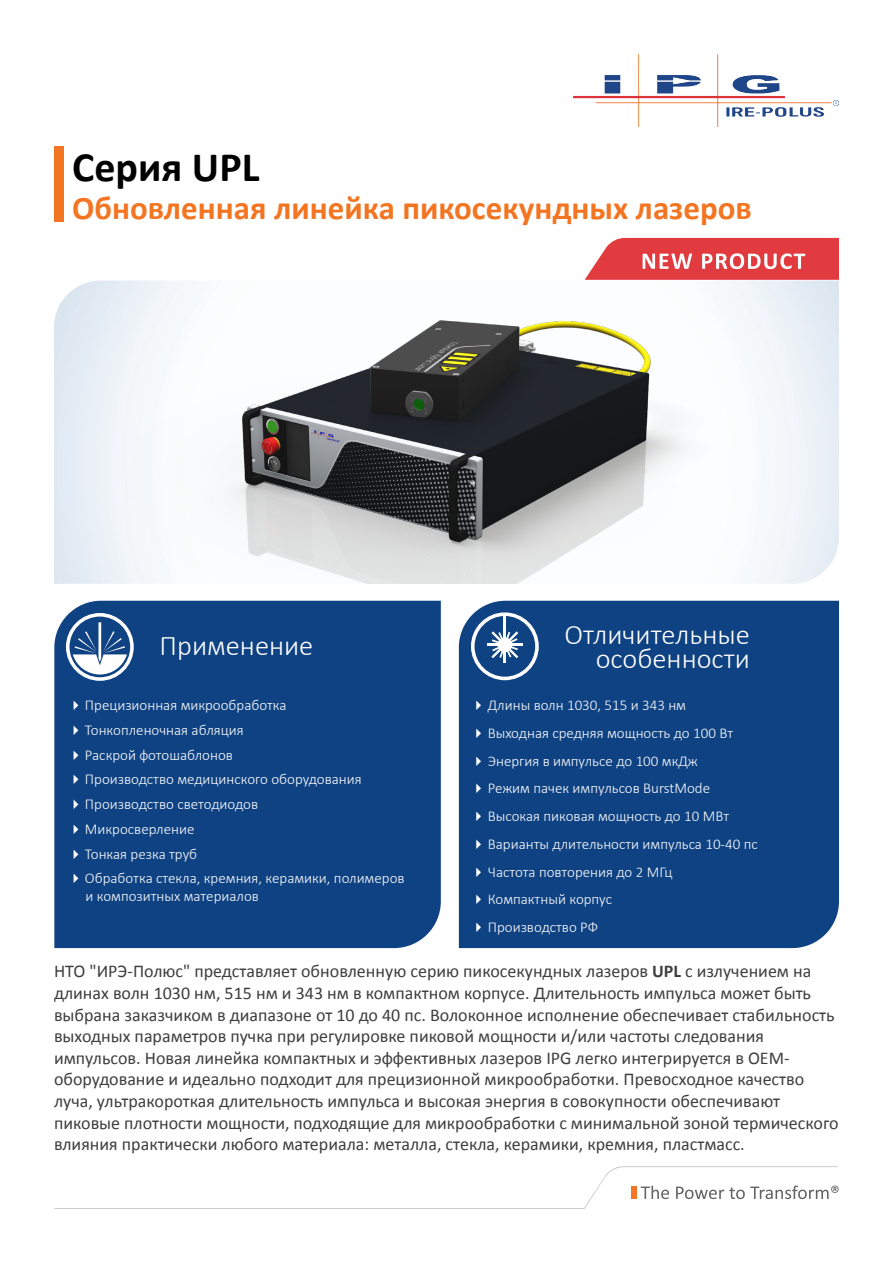
<style>
.page{position:relative;width:893px;height:1263px;background:#fff}
.page>*{position:absolute;margin:0;border:0;box-sizing:border-box;transform-origin:0 0}
.Heading{font:700 42px "Calibri";color:#000}
.t1{font:700 33px "Calibri";color:#f37522}
.t2{font:300 28.5px/24px "Calibri";color:#fff;text-align:right}
.Body_Text{font:18px/21.6px "Calibri";color:#3e3e3f}
.t3{font:300 15px/18px "Calibri";color:#fff}
.s1{font-weight:700}
</style>
<div class="page">
<svg style="left:54px;top:1166px;width:785px;height:43px"></svg>
<svg style="left:585px;top:238px;width:254px;height:42px;background:#e6595c"></svg>
<img style="left:573px;top:54px;width:266px;height:73px">
<div style="left:54px;top:147px;width:10px;height:75px;background:#f27521"></div>
<div style="left:54px;top:601px;width:387px;height:347px;background:#0f4282"></div>
<div style="left:459px;top:601px;width:380px;height:347px;background:#0f4282"></div>
<svg style="left:66px;top:613px;width:68px;height:68px"></svg>
<svg style="left:471px;top:612px;width:68px;height:68px"></svg>
<div style="left:497px;top:637px;width:15px;height:15px;background:#fff;border-radius:50%"></div>
<hr style="left:504px;top:614px;width:2px;height:31px;background:#fff">
<img style="left:125px;top:280px;width:648px;height:304px">
<svg style="left:74px;top:701px;width:4px;height:9px"></svg>
<svg style="left:74px;top:725px;width:4px;height:10px"></svg>
<svg style="left:74px;top:750px;width:4px;height:10px"></svg>
<svg style="left:74px;top:775px;width:4px;height:9px"></svg>
<svg style="left:74px;top:800px;width:4px;height:9px"></svg>
<svg style="left:74px;top:824px;width:4px;height:10px"></svg>
<svg style="left:74px;top:849px;width:4px;height:10px"></svg>
<svg style="left:74px;top:874px;width:4px;height:9px"></svg>
<svg style="left:477px;top:701px;width:4px;height:9px"></svg>
<svg style="left:477px;top:728px;width:4px;height:10px"></svg>
<svg style="left:477px;top:756px;width:4px;height:10px"></svg>
<svg style="left:477px;top:784px;width:4px;height:9px"></svg>
<svg style="left:477px;top:812px;width:4px;height:9px"></svg>
<svg style="left:477px;top:839px;width:4px;height:10px"></svg>
<svg style="left:477px;top:867px;width:4px;height:10px"></svg>
<svg style="left:477px;top:895px;width:4px;height:9px"></svg>
<svg style="left:477px;top:923px;width:4px;height:9px"></svg>
<p class="Heading" style="left:72px;top:140px;width:189px">Серия UPL</p>
<p class="t1" style="left:72px;top:186px;width:681px">Обновленная линейка пикосекундных лазеров</p>
<p class="t2" style="left:160px;top:634px;width:155px">Применение</p>
<p class="t3" style="left:85px;top:696px;width:203px">Прецизионная микрообработка</p>
<p class="t3" style="left:85px;top:721px;width:160px">Тонкопленочная абляция</p>
<p class="t3" style="left:85px;top:745px;width:149px">Раскрой фотошаблонов</p>
<p class="t3" style="left:85px;top:770px;width:278px">Производство медицинского оборудования</p>
<p class="t3" style="left:85px;top:795px;width:175px">Производство светодиодов</p>
<p class="t3" style="left:85px;top:820px;width:111px">Микросверление</p>
<p class="t3" style="left:85px;top:844px;width:114px">Тонкая резка труб</p>
<p class="t3" style="left:85px;top:869px;width:321px">Обработка стекла, кремния, керамики, полимеров и композитных материалов</p>
<p class="t2" style="left:564px;top:622px;width:187px">Отличительные особенности</p>
<p class="t3" style="left:488px;top:696px;width:200px">Длины волн 1030, 515 и 343 нм</p>
<p class="t3" style="left:488px;top:724px;width:247px">Выходная средняя мощность до 100 Вт</p>
<p class="t3" style="left:488px;top:751px;width:211px">Энергия в импульсе до 100 мкДж</p>
<p class="t3" style="left:488px;top:779px;width:224px">Режим пачек импульсов BurstMode</p>
<p class="t3" style="left:488px;top:807px;width:243px">Высокая пиковая мощность до 10 МВт</p>
<p class="t3" style="left:488px;top:835px;width:272px">Варианты длительности импульса 10-40 пс</p>
<p class="t3" style="left:488px;top:862px;width:186px">Частота повторения до 2 МГц</p>
<p class="t3" style="left:488px;top:890px;width:126px">Компактный корпус</p>
<p class="t3" style="left:488px;top:918px;width:112px">Производство РФ</p>
<p class="Body_Text" style="left:54px;top:961px;width:786px">НТО "ИРЭ-Полюс" представляет обновленную серию пикосекундных лазеров <span class="s1">UPL</span> с излучением на длинах волн 1030 нм, 515 нм и 343 нм в компактном корпусе. Длительность импульса может быть выбрана заказчиком в диапазоне от 10 до 40 пс. Волоконное исполнение обеспечивает стабильность выходных параметров пучка при регулировке пиковой мощности и/или частоты следования импульсов. Новая линейка компактных и эффективных лазеров IPG легко интегрируется в OEM&shy;оборудование и идеально подходит для прецизионной микрообработки. Превосходное качество луча, ультракороткая длительность импульса и высокая энергия в совокупности обеспечивают пиковые плотности мощности, подходящие для микрообработки с минимальной зоной термического влияния практически любого материала: металла, стекла, керамики, кремния, пластмасс.</p>
</div>
